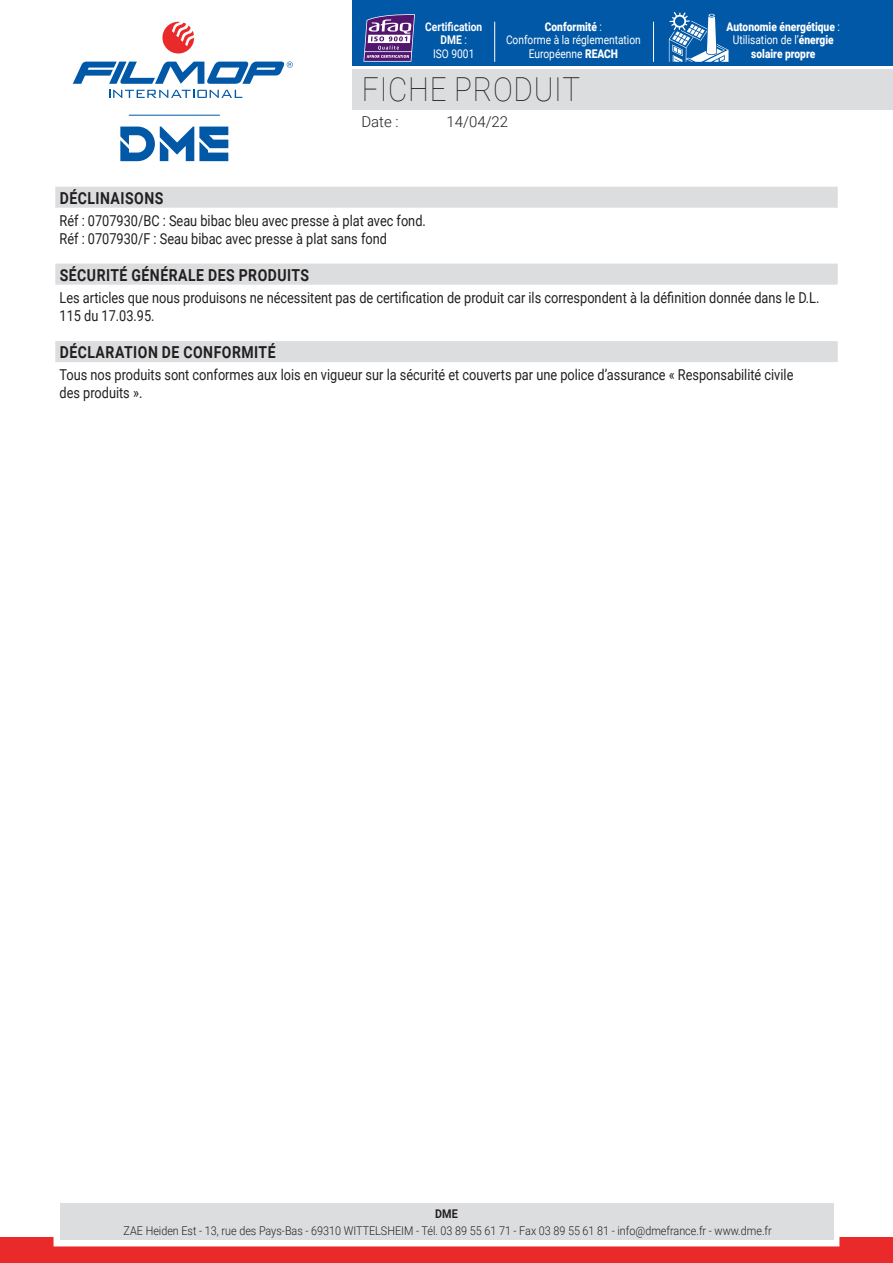
<style>
.page{position:relative;width:893px;height:1263px;background:#fff}
.page>*{position:absolute;margin:0;border:0;box-sizing:border-box;transform-origin:0 0}
.t1{font:100 33px "Roboto";letter-spacing:.025em;color:#231f20;scale:.9 1}
.t2{font:700 16.5px "Roboto";letter-spacing:.035em;color:#231f20;scale:.85 1}
.t3{font:15px/18px "Roboto";color:#231f20;scale:.85 1}
.t4{font:300 15px "Roboto";color:#231f20}
.t5{font:300 12px "Roboto";color:#231f20;scale:.9 1}
.t6{font:900 12px/13.5px "Roboto";color:#fff;text-align:center;scale:.85 1}
.t7{font:12px/13.5px "Roboto";color:#fff;text-align:center;scale:.85 1}
.t8{font:700 12px/13.5px "Roboto";color:#fff;text-align:center;scale:.85 1}
.t9{font:700 12px "Roboto";color:#231f20;scale:.9 1}
.s1{font-weight:400}
.s2{font-weight:900}
</style>
<div class="page">
<div style="left:353px;top:69px;width:540px;height:40px;background:#dcdddf"></div>
<svg style="left:109px;top:90px;width:133px;height:8px"></svg>
<svg style="left:162px;top:22px;width:32px;height:32px"></svg>
<svg style="left:73px;top:61px;width:220px;height:23px"></svg>
<div style="left:353px;top:0;width:540px;height:66px;background:#0158a6"></div>
<div style="left:0;top:1237px;width:893px;height:26px;background:#e9292a"></div>
<div style="left:54px;top:1197px;width:785px;height:49px;border:12px solid #fff"></div>
<div style="left:60px;top:1203px;width:773px;height:37px;background:#dcdddf"></div>
<svg style="left:120px;top:126px;width:108px;height:35px"></svg>
<hr style="left:129px;top:115px;width:91px;height:1px;background:#0158a6">
<hr style="left:653px;top:22px;width:1px;height:40px;background:#fff">
<hr style="left:494px;top:22px;width:1px;height:40px;background:#fff">
<svg style="left:669px;top:12px;width:59px;height:50px"></svg>
<svg style="left:363px;top:14px;width:52px;height:48px;background:#7a619e"></svg>
<hr style="left:365px;top:51px;width:46px;height:1px;background:#fff">
<div style="left:55px;top:187px;width:783px;height:21px;background:#dcdddf"></div>
<div style="left:55px;top:264px;width:783px;height:21px;background:#dcdddf"></div>
<div style="left:55px;top:341px;width:783px;height:21px;background:#dcdddf"></div>
<p class="t8" style="left:425px;top:19px;width:68px">Certification<br>DME <span class="s1">:<br>ISO 9001</span></p>
<p class="t6" style="left:727px;top:19px;width:135px">Autonomie énergétique <span class="s1">:<br>Utilisation de l’</span>énergie solaire propre</p>
<p class="t7" style="left:506px;top:19px;width:160px"><span class="s2">Conformité</span> :<br>Conforme à la réglementation<br>Européenne <span class="s2">REACH</span></p>
<h1 class="t1" style="left:362px;top:67px;width:244px">FICHE PRODUIT</h1>
<p class="t4" style="left:361px;top:111px;width:39px">Date :</p>
<p class="t4" style="left:446px;top:111px;width:63px">14/04/22</p>
<p class="t2" style="left:60px;top:186px;width:123px">DÉCLINAISONS</p>
<p class="t3" style="left:60px;top:211px;width:432px">Réf : 0707930/BC : Seau bibac bleu avec presse à plat avec fond.<br>Réf : 0707930/F : Seau bibac avec presse à plat sans fond</p>
<p class="t2" style="left:60px;top:263px;width:295px">SÉCURITÉ GÉNÉRALE DES PRODUITS</p>
<p class="t3" style="left:60px;top:288px;width:896px">Les articles que nous produisons ne nécessitent pas de certification de produit car ils correspondent à la définition donnée dans le D.L.<br>115 du 17.03.95.</p>
<p class="t2" style="left:60px;top:341px;width:256px">DÉCLARATION DE CONFORMITÉ</p>
<p class="t3" style="left:60px;top:365px;width:865px">Tous nos produits sont conformes aux lois en vigueur sur la sécurité et couverts par une police d’assurance « Responsabilité civile des produits ».</p>
<p class="t9" style="left:435px;top:1206px;width:27px">DME</p>
<p class="t5" style="left:124px;top:1222px;width:722px">ZAE Heiden Est - 13, rue des Pays-Bas - 69310 WITTELSHEIM - Tél. 03 89 55 61 71 - Fax 03 89 55 61 81 - info@dmefrance.fr - www.dme.fr</p>
</div>
